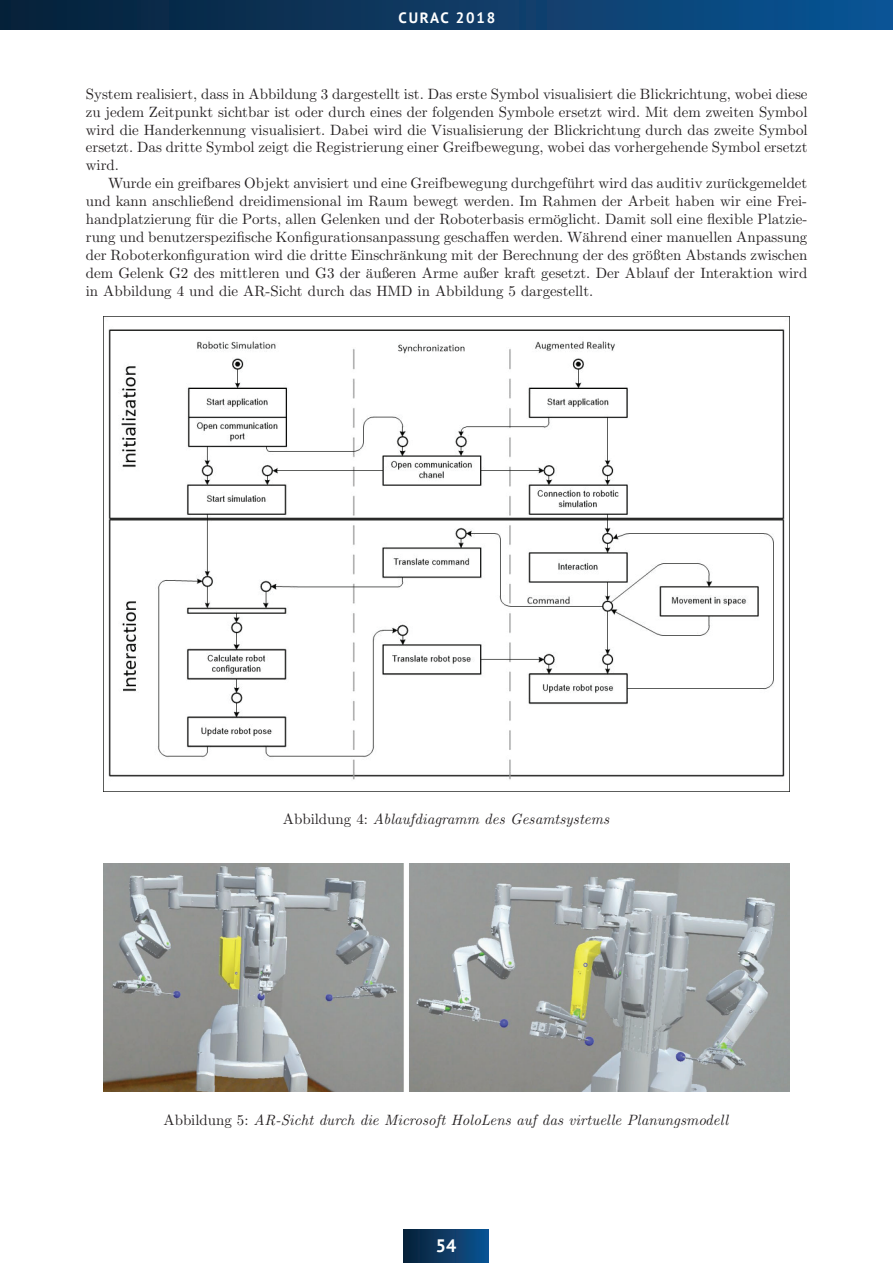
<style>
.page{position:relative;width:893px;height:1263px;background:#fff}
.page>*{position:absolute;margin:0;border:0;box-sizing:border-box;transform-origin:0 0}
.t1{font:700 18px "PT Sans";color:#fff}
.t2{font:15px/17.9px "CMR10";color:#231f20}
.t3{font:15px "CMTI10";color:#231f20}
.t4{font:700 15px "PT Sans";letter-spacing:.12em;color:#fff}
.s1{font-family:"CMR10"}
</style>
<div class="page">
<div style="left:0;top:0;width:893px;height:30px;background:linear-gradient(to right,#0a2036,#0d5494)"></div>
<div style="left:404px;top:1229px;width:85px;height:34px;background:linear-gradient(to right,#0a2037,#0d5493)"></div>
<img style="left:108px;top:329px;width:677px;height:451px">
<img style="left:104px;top:863px;width:685px;height:229px">
<p class="t4" style="left:398px;top:8px;width:98px">CURAC 2018</p>
<p class="t2" style="left:86px;top:86px;width:723px;text-align:justify">System realisiert, dass in Abbildung 3 dargestellt ist. Das erste Symbol visualisiert die Blickrichtung, wobei diese zu jedem Zeitpunkt sichtbar ist oder durch eines der folgenden Symbole ersetzt wird. Mit dem zweiten Symbol wird die Handerkennung visualisiert. Dabei wird die Visualisierung der Blickrichtung durch das zweite Symbol ersetzt. Das dritte Symbol zeigt die Registrierung einer Greifbewegung, wobei das vorhergehende Symbol ersetzt wird.</p>
<p class="t2" style="left:108px;top:175px;width:701px">Wurde ein greifbares Objekt anvisiert und eine Greifbewegung durchgefuhrt wird das auditiv zuruckgemeldet</p>
<p class="t2" style="left:86px;top:176px;width:723px;text-indent:641px">¨<br>und kann anschließend dreidimensional im Raum bewegt werden. Im Rahmen der Arbeit haben wir eine Frei&shy;handplatzierung fur die Ports, allen Gelenken und der Roboterbasis erm¨oglicht. Damit soll eine flexible Platzie-</p>
<p class="t2" style="left:567px;top:176px;width:9px">¨</p>
<p class="t2" style="left:86px;top:212px;width:723px;text-indent:115px">¨<br>rung und benutzerspezifische Konfigurationsanpassung geschaffen werden. W¨ahrend einer manuellen Anpassung der Roboterkonfiguration wird die dritte Einschr¨ankung mit der Berechnung der des gr¨oßten Abstands zwischen dem Gelenk G2 des mittleren und G3 der ¨außeren Arme außer kraft gesetzt. Der Ablauf der Interaktion wird in Abbildung 4 und die AR-Sicht durch das HMD in Abbildung 5 dargestellt.</p>
<p class="t3" style="left:283px;top:813px;width:328px"><span class="s1">Abbildung 4:</span> Ablaufdiagramm des Gesamtsystems</p>
<p class="t3" style="left:163px;top:1114px;width:566px"><span class="s1">Abbildung 5:</span> AR-Sicht durch die Microsoft HoloLens auf das virtuelle Planungsmodell</p>
<p class="t1" style="left:436px;top:1234px;width:22px">54</p>
</div>
